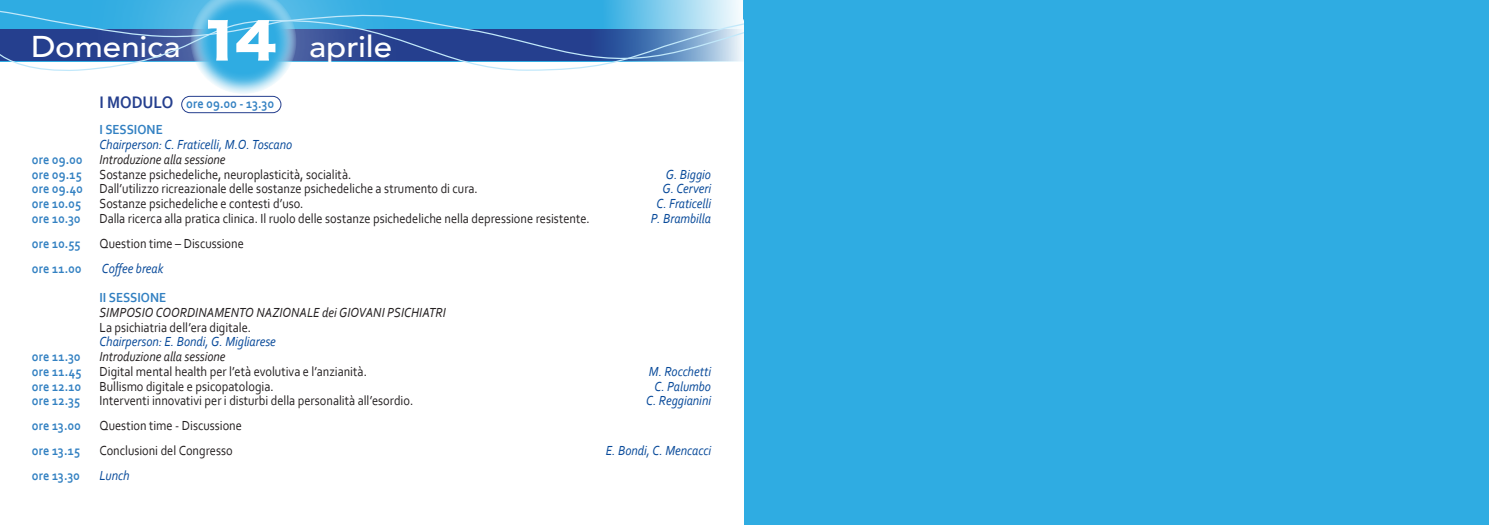
<style>
.page{position:relative;width:1489px;height:525px;background:#fff}
.page>*{position:absolute;margin:0;border:0;box-sizing:border-box;transform-origin:0 0}
.t1{font:48.62px "Hira Kaku Std W8";color:#fff;scale:1.1 1}
.t2{font:500 30px "Avenir";color:#fff;scale:1.1 1}
.t3{font:13.75px "Corbel";color:#231f20;scale:.9 1}
.t4{font:italic 13.75px "Corbel";color:#074999;scale:.9 1}
.t5{font:700 13.75px "Corbel";letter-spacing:.005em;color:#3381c2;scale:.9 1}
.t6{font:italic 13.75px "Corbel";color:#231f20;scale:.9 1}
.s1{font-size:17.5px;color:#253f8e}
.s2{font-weight:700;font-style:normal;color:#3381c2}
.s3{font-weight:700;color:#3381c2}
</style>
<div class="page">
<div style="left:190px;top:0;width:107px;height:94px;background:#fff;opacity:.75"></div>
<svg style="left:0;top:0;width:744px;height:71px;background:#5b9bcd"></svg>
<div style="left:744px;top:0;width:744px;height:524px;background:#2face2"></div>
<div style="left:181px;top:96px;width:100px;height:17px;border:1px solid #253f8e;border-radius:8px"></div>
<p class="t1" style="left:200px;top:14px;width:71px">14</p>
<p class="t5" style="left:99px;top:95px;width:195px"><span class="s1">I MODULO</span> ore 09.00 - 13.30</p>
<p class="t5" style="left:99px;top:121px;width:72px">I SESSIONE</p>
<p class="t4" style="left:99px;top:136px;width:216px">Chairperson: C. Fraticelli, M.O. Toscano</p>
<p class="t6" style="left:32px;top:151px;width:217px"><span class="s2">ore 09.00</span> Introduzione alla sessione</p>
<p class="t5" style="left:32px;top:165px;width:57px">ore 09.15</p>
<p class="t3" style="left:99px;top:165px;width:281px">Sostanze psichedeliche, neuroplasticità, socialità.</p>
<p class="t4" style="left:665px;top:165px;width:52px">G. Biggio</p>
<p class="t3" style="left:32px;top:180px;width:497px"><span class="s3">ore 09.40</span> Dall’utilizzo ricreazionale delle sostanze psichedeliche a strumento di cura.</p>
<p class="t4" style="left:662px;top:180px;width:56px">G. Cerveri</p>
<p class="t5" style="left:32px;top:195px;width:56px">ore 10.05</p>
<p class="t3" style="left:99px;top:195px;width:228px">Sostanze psichedeliche e contesti d’uso.</p>
<p class="t4" style="left:656px;top:195px;width:62px">C. Fraticelli</p>
<p class="t5" style="left:32px;top:210px;width:56px">ore 10.30</p>
<p class="t3" style="left:99px;top:210px;width:546px">Dalla ricerca alla pratica clinica. Il ruolo delle sostanze psichedeliche nella depressione resistente.</p>
<p class="t4" style="left:651px;top:210px;width:68px">P. Brambilla</p>
<p class="t5" style="left:32px;top:234px;width:56px">ore 10.55</p>
<p class="t3" style="left:99px;top:234px;width:162px">Question time – Discussione</p>
<p class="t5" style="left:32px;top:259px;width:57px">ore 11.00</p>
<p class="t4" style="left:102px;top:259px;width:70px">Coffee break</p>
<p class="t5" style="left:99px;top:289px;width:76px">II SESSIONE</p>
<p class="t6" style="left:99px;top:303px;width:386px">SIMPOSIO COORDINAMENTO NAZIONALE dei GIOVANI PSICHIATRI</p>
<p class="t3" style="left:99px;top:318px;width:170px">La psichiatria dell’era digitale.</p>
<p class="t4" style="left:99px;top:333px;width:197px">Chairperson: E. Bondi, G. Migliarese</p>
<p class="t5" style="left:32px;top:348px;width:56px">ore 11.30</p>
<p class="t6" style="left:99px;top:348px;width:142px">Introduzione alla sessione</p>
<p class="t5" style="left:32px;top:362px;width:56px">ore 11.45</p>
<p class="t3" style="left:99px;top:362px;width:299px">Digital mental health per l’età evolutiva e l’anzianità.</p>
<p class="t4" style="left:648px;top:362px;width:71px">M. Rocchetti</p>
<p class="t5" style="left:32px;top:377px;width:56px">ore 12.10</p>
<p class="t3" style="left:99px;top:377px;width:195px">Bullismo digitale e psicopatologia.</p>
<p class="t4" style="left:654px;top:377px;width:64px">C. Palumbo</p>
<p class="t5" style="left:32px;top:392px;width:55px">ore 12.35</p>
<p class="t3" style="left:99px;top:392px;width:350px">Interventi innovativi per i disturbi della personalità all’esordio.</p>
<p class="t4" style="left:646px;top:392px;width:74px">C. Reggianini</p>
<p class="t5" style="left:32px;top:417px;width:56px">ore 13.00</p>
<p class="t3" style="left:99px;top:417px;width:160px">Question time - Discussione</p>
<p class="t5" style="left:32px;top:441px;width:55px">ore 13.15</p>
<p class="t3" style="left:99px;top:441px;width:150px">Conclusioni del Congresso</p>
<p class="t4" style="left:605px;top:441px;width:118px">E. Bondi, C. Mencacci</p>
<p class="t5" style="left:32px;top:466px;width:55px">ore 13.30</p>
<p class="t4" style="left:99px;top:466px;width:35px">Lunch</p>
<p class="t2" style="left:31px;top:21px;width:137px">Domenica</p>
<p class="t2" style="left:309px;top:21px;width:77px">aprile</p>
</div>
